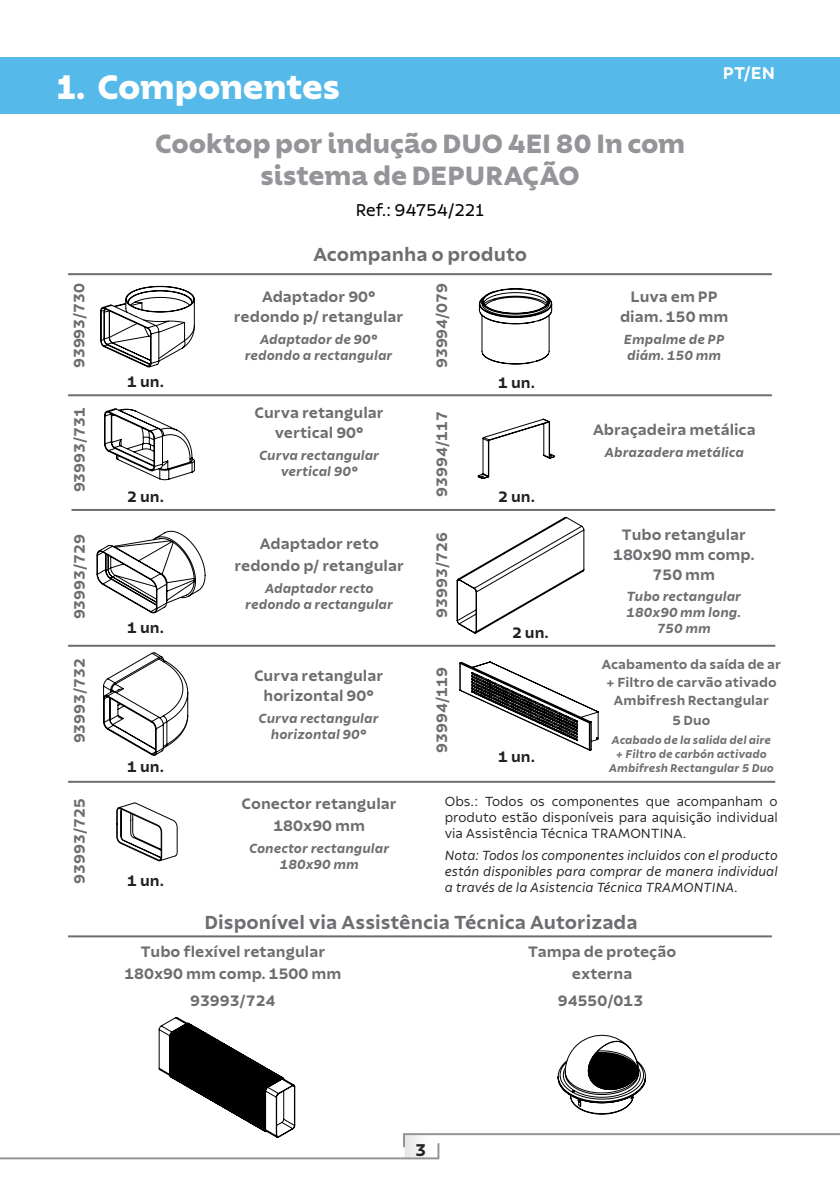
<style>
.page{position:relative;width:840px;height:1191px;background:#fff}
.page>*{position:absolute;margin:0;border:0;box-sizing:border-box;transform-origin:0 0}
.Títulos_TDC_port{font:800 36px "Tramontina Titulos";color:#fff}
.t1{font:800 28px/32px "Tramontina Titulos";color:#939598;text-align:center}
.t2{font:700 20px "Tramontina Textos";color:#6c6d70}
.t3{font:18px "Tramontina Titulos";color:#000}
.t4{font:700 18px "Tramontina Textos";color:#fff}
.t5{font:700 18px "Tramontina Textos";color:#231f20}
.t6{font:700 16px/22px "Tramontina Textos";color:#6c6d70;text-align:center}
.t7{font:700 16px "Tramontina Textos";color:#231f20}
.t8{font:italic 700 14px "Tramontina Textos";color:#6c6d70}
.t9{font:italic 300 14px/16px "Tramontina Textos";color:#231f20;text-align:justify}
.t10{font:300 14px/16px "Tramontina Textos";color:#231f20;text-align:justify}
.t11{font:700 14px/18px "Tramontina Textos";color:#6c6d70;text-align:center}
.t12{font:italic 700 12px/14px "Tramontina Textos";color:#6c6d70;text-align:center}
</style>
<div class="page">
<div style="left:0;top:57px;width:839px;height:56px;background:#55bae9"></div>
<svg style="left:100px;top:285px;width:95px;height:83px"></svg>
<svg style="left:478px;top:288px;width:75px;height:77px"></svg>
<svg style="left:477px;top:418px;width:78px;height:61px"></svg>
<svg style="left:459px;top:661px;width:140px;height:90px"></svg>
<svg style="left:0;top:1017px;width:839px;height:143px"></svg>
<svg style="left:116px;top:802px;width:62px;height:60px"></svg>
<svg style="left:104px;top:408px;width:91px;height:73px"></svg>
<svg style="left:96px;top:530px;width:110px;height:84px"></svg>
<hr style="left:68px;top:273px;width:703px;height:2px;background:#6c6d70">
<hr style="left:68px;top:394px;width:703px;height:2px;background:#6c6d70">
<hr style="left:71px;top:509px;width:703px;height:2px;background:#6c6d70">
<hr style="left:68px;top:645px;width:706px;height:2px;background:#6c6d70">
<hr style="left:68px;top:781px;width:706px;height:2px;background:#6c6d70">
<hr style="left:68px;top:935px;width:703px;height:2px;background:#6c6d70">
<svg style="left:103px;top:652px;width:86px;height:104px"></svg>
<svg style="left:456px;top:516px;width:128px;height:117px"></svg>
<p class="Títulos_TDC_port" style="left:57px;top:67px;width:285px">1. Componentes</p>
<p class="t1" style="left:155px;top:127px;width:531px">Cooktop por indução DUO 4EI 80 In com sistema de DEPURAÇÃO</p>
<p class="t3" style="left:356px;top:201px;width:130px">Ref.: 94754/221</p>
<p class="t2" style="left:313px;top:243px;width:215px">Acompanha o produto</p>
<p class="t4" style="left:722px;top:63px;width:54px">PT/EN</p>
<p class="t6" style="left:68px;top:368px;width:87px;rotate:-90deg">93993/730</p>
<p class="t6" style="left:68px;top:492px;width:87px;rotate:-90deg">93993/731</p>
<p class="t6" style="left:68px;top:619px;width:87px;rotate:-90deg">93993/729</p>
<p class="t6" style="left:68px;top:743px;width:87px;rotate:-90deg">93993/732</p>
<p class="t6" style="left:68px;top:883px;width:87px;rotate:-90deg">93993/725</p>
<p class="t6" style="left:261px;top:285px;width:115px">Adaptador 90°</p>
<p class="t6" style="left:234px;top:305px;width:171px">redondo p/ retangular</p>
<p class="t8" style="left:260px;top:331px;width:119px">Adaptador de 90°</p>
<p class="t8" style="left:244px;top:347px;width:149px">redondo a rectangular</p>
<p class="t6" style="left:430px;top:368px;width:87px;rotate:-90deg">93994/079</p>
<p class="t7" style="left:127px;top:372px;width:38px">1 un.</p>
<p class="t7" style="left:498px;top:374px;width:38px">1 un.</p>
<p class="t6" style="left:254px;top:402px;width:131px">Curva retangular</p>
<p class="t6" style="left:275px;top:422px;width:90px">vertical 90°</p>
<p class="t8" style="left:259px;top:448px;width:122px">Curva rectangular</p>
<p class="t8" style="left:280px;top:464px;width:78px">vertical 90°</p>
<p class="t6" style="left:430px;top:496px;width:87px;rotate:-90deg">93994/117</p>
<p class="t7" style="left:127px;top:487px;width:38px">2 un.</p>
<p class="t7" style="left:498px;top:487px;width:38px">2 un.</p>
<p class="t7" style="left:127px;top:619px;width:38px">1 un.</p>
<p class="t7" style="left:127px;top:758px;width:38px">1 un.</p>
<p class="t6" style="left:259px;top:532px;width:121px">Adaptador reto</p>
<p class="t6" style="left:234px;top:554px;width:171px">redondo p/ retangular</p>
<p class="t8" style="left:264px;top:580px;width:111px">Adaptador recto</p>
<p class="t8" style="left:245px;top:596px;width:149px">redondo a rectangular</p>
<p class="t6" style="left:254px;top:664px;width:131px">Curva retangular</p>
<p class="t6" style="left:263px;top:684px;width:112px">horizontal 90°</p>
<p class="t8" style="left:258px;top:710px;width:122px">Curva rectangular</p>
<p class="t8" style="left:271px;top:726px;width:97px">horizontal 90°</p>
<p class="t6" style="left:430px;top:617px;width:87px;rotate:-90deg">93993/726</p>
<p class="t6" style="left:430px;top:752px;width:87px;rotate:-90deg">93994/119</p>
<p class="t7" style="left:512px;top:624px;width:38px">2 un.</p>
<p class="t7" style="left:498px;top:747px;width:38px">1 un.</p>
<p class="t6" style="left:630px;top:285px;width:89px">Luva em PP</p>
<p class="t6" style="left:619px;top:305px;width:110px">diam. 150 mm</p>
<p class="t8" style="left:623px;top:331px;width:102px">Empalme de PP</p>
<p class="t8" style="left:627px;top:347px;width:95px">diám. 150 mm</p>
<p class="t6" style="left:592px;top:418px;width:164px">Abraçadeira metálica</p>
<p class="t8" style="left:604px;top:444px;width:141px">Abrazadera metálica</p>
<p class="t6" style="left:621px;top:523px;width:126px">Tubo retangular</p>
<p class="t6" style="left:612px;top:543px;width:143px">180x90 mm comp.</p>
<p class="t6" style="left:652px;top:563px;width:64px">750 mm</p>
<p class="t8" style="left:626px;top:589px;width:116px">Tubo rectangular</p>
<p class="t8" style="left:626px;top:605px;width:116px">180x90 mm long.</p>
<p class="t8" style="left:656px;top:621px;width:55px">750 mm</p>
<p class="t11" style="left:601px;top:655px;width:181px">Acabamento da saída de ar + Filtro de carvão ativado<br>Ambifresh Rectangular</p>
<p class="t11" style="left:672px;top:711px;width:40px">5 Duo</p>
<p class="t12" style="left:608px;top:733px;width:166px">Acabado de la salida del aire + Filtro de carbón activado<br>Ambifresh Rectangular 5 Duo</p>
<p class="t7" style="left:127px;top:871px;width:38px">1 un.</p>
<p class="t6" style="left:241px;top:793px;width:157px">Conector retangular</p>
<p class="t6" style="left:273px;top:815px;width:93px">180x90 mm</p>
<p class="t8" style="left:249px;top:841px;width:142px">Conector rectangular</p>
<p class="t8" style="left:279px;top:857px;width:80px">180x90 mm</p>
<p class="t10" style="left:444px;top:793px;width:334px">Obs.: Todos os componentes que acompanham o produto estão disponíveis para aquisição individual via Assistência Técnica TRAMONTINA.</p>
<p class="t9" style="left:444px;top:847px;width:334px">Nota: Todos los componentes incluidos con el producto están disponibles para comprar de manera individual a través de la Asistencia Técnica TRAMONTINA.</p>
<p class="t2" style="left:204px;top:911px;width:434px">Disponível via Assistência Técnica Autorizada</p>
<p class="t6" style="left:140px;top:941px;width:186px">Tubo flexível retangular</p>
<p class="t6" style="left:124px;top:963px;width:218px">180x90 mm comp. 1500 mm</p>
<p class="t6" style="left:190px;top:989px;width:87px">93993/724</p>
<p class="t6" style="left:527px;top:941px;width:150px">Tampa de proteção externa</p>
<p class="t6" style="left:557px;top:989px;width:87px">94550/013</p>
<p class="t5" style="left:415px;top:1140px;width:13px">3</p>
</div>
